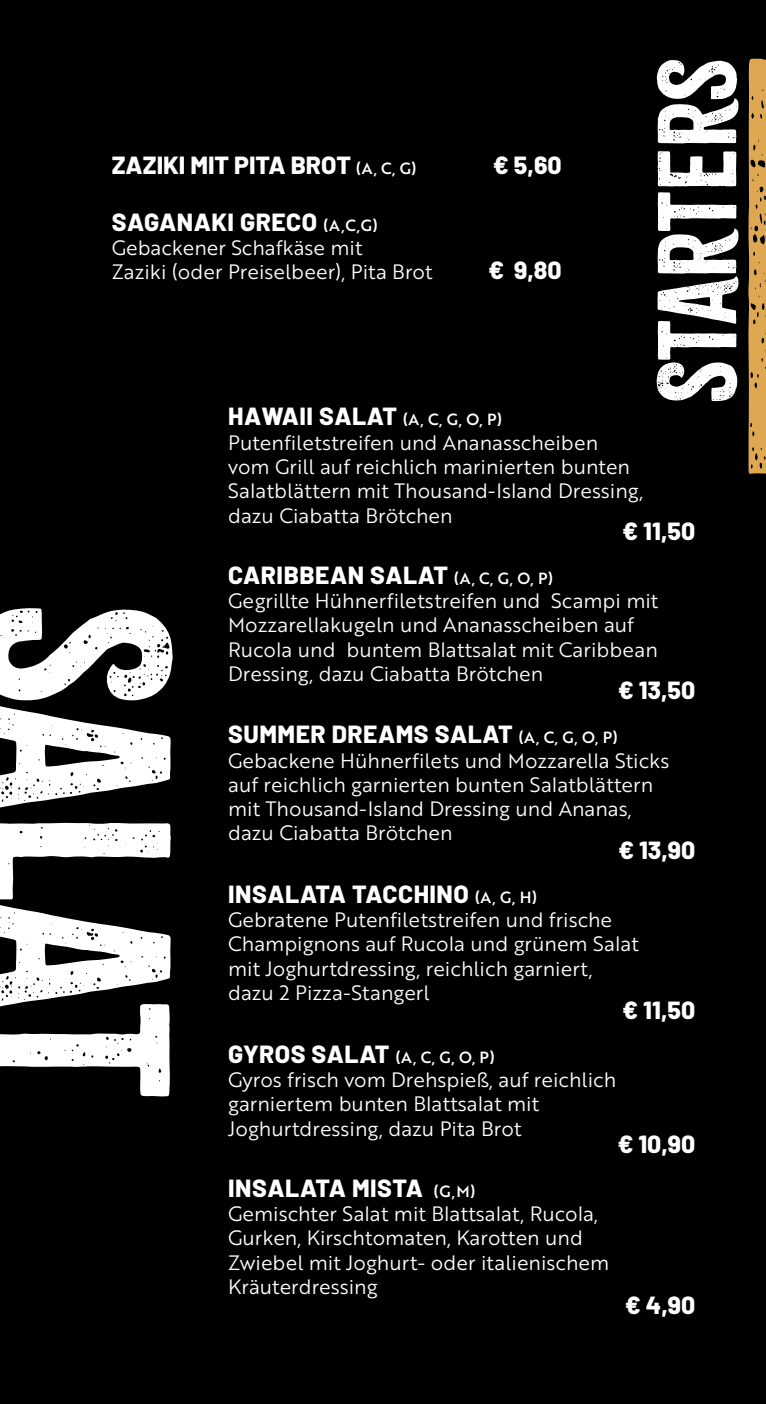
<style>
.page{position:relative;width:766px;height:1404px;background:#fff}
.page>*{position:absolute;margin:0;border:0;box-sizing:border-box;transform-origin:0 0}
.t1{font:234px "Citrus Gothic";color:#fff}
.t2{font:98.1px "Citrus Gothic";color:#fff}
.t3{font:800 24.75px "Barlow";letter-spacing:.02em;color:#fff}
.t4{font:800 24.75px "Barlow";color:#fff}
.t5{font:20.25px/24.3px "Brother 1816 Book";color:#fff}
.t6{font:15.75px "Brother 1816 Medium";color:#fff}
.s1{font-family:"Brother 1816 Medium";font-weight:400;font-size:15.75px}
.s2{font-family:"Barlow";font-weight:800;font-size:24.75px}
</style>
<div class="page">
<div style="left:0;top:0;width:765px;height:1403px;background:#000"></div>
<svg style="left:748px;top:58px;width:17px;height:416px"></svg>
<p class="t4" style="left:112px;top:147px;width:306px">ZAZIKI MIT PITA BROT <span class="s1">(A, C, G)</span></p>
<p class="t3" style="left:493px;top:147px;width:70px">€ 5,60</p>
<p class="t3" style="left:112px;top:203px;width:268px">SAGANAKI GRECO <span class="s1">(A,C,G)</span></p>
<p class="t5" style="left:112px;top:235px;width:322px">Gebackener Schafkäse mit<br>Zaziki (oder Preiselbeer), Pita Brot</p>
<p class="t3" style="left:488px;top:252px;width:75px">€ 9,80</p>
<h2 class="t2" style="left:635px;top:403px;width:347px;rotate:-90deg">Starters</h2>
<h1 class="t1" style="left:223px;top:603px;width:497px;rotate:90deg">Salat</h1>
<p class="t3" style="left:228px;top:398px;width:275px">HAWAII SALAT <span class="s1">(A, C, G, O, P)</span></p>
<p class="t5" style="left:228px;top:429px;width:416px">Putenfiletstreifen und Ananasscheiben vom Grill auf reichlich marinierten bunten Salatblättern mit Thousand-Island Dressing, dazu Ciabatta Brötchen</p>
<p class="t3" style="left:622px;top:512px;width:74px">€ 11,50</p>
<p class="t3" style="left:228px;top:556px;width:326px">CARIBBEAN SALAT <span class="s1">(A, C, G, O, P)</span></p>
<p class="t5" style="left:228px;top:587px;width:431px">Gegrillte Hühnerfiletstreifen und Scampi mit Mozzarellakugeln und Ananasscheiben auf Rucola und buntem Blattsalat mit Caribbean Dressing, dazu Ciabatta Brötchen</p>
<p class="t3" style="left:618px;top:671px;width:79px">€ 13,50</p>
<p class="t3" style="left:228px;top:715px;width:391px">SUMMER DREAMS SALAT <span class="s1">(A, C, G, O, P)</span></p>
<p class="t5" style="left:228px;top:747px;width:442px">Gebackene Hühnerfilets und Mozzarella Sticks auf reichlich garnierten bunten Salatblättern mit Thousand-Island Dressing und Ananas, dazu Ciabatta Brötchen</p>
<p class="t3" style="left:618px;top:831px;width:78px">€ 13,90</p>
<p class="t3" style="left:228px;top:875px;width:310px">INSALATA TACCHINO <span class="s1">(A, G, H)</span></p>
<p class="t5" style="left:228px;top:906px;width:412px">Gebratene Putenfiletstreifen und frische Champignons auf Rucola und grünem Salat mit Joghurtdressing, reichlich garniert, dazu 2 Pizza-Stangerl</p>
<p class="t3" style="left:622px;top:991px;width:74px">€ 11,50</p>
<p class="t6" style="left:228px;top:1045px;width:268px"><span class="s2">GYROS SALAT</span> (A, C, G, O, P)</p>
<p class="t5" style="left:228px;top:1066px;width:389px">Gyros frisch vom Drehspieß, auf reichlich garniertem bunten Blattsalat mit<br>Joghurtdressing, dazu Pita Brot</p>
<p class="t3" style="left:617px;top:1125px;width:79px">€ 10,90</p>
<p class="t3" style="left:228px;top:1169px;width:249px">INSALATA MISTA <span class="s1">(G,M)</span></p>
<p class="t5" style="left:228px;top:1200px;width:382px">Gemischter Salat mit Blattsalat, Rucola, Gurken, Kirschtomaten, Karotten und Zwiebel mit Joghurt- oder italienischem Kräuterdressing</p>
<p class="t3" style="left:625px;top:1286px;width:71px">€ 4,90</p>
</div>
